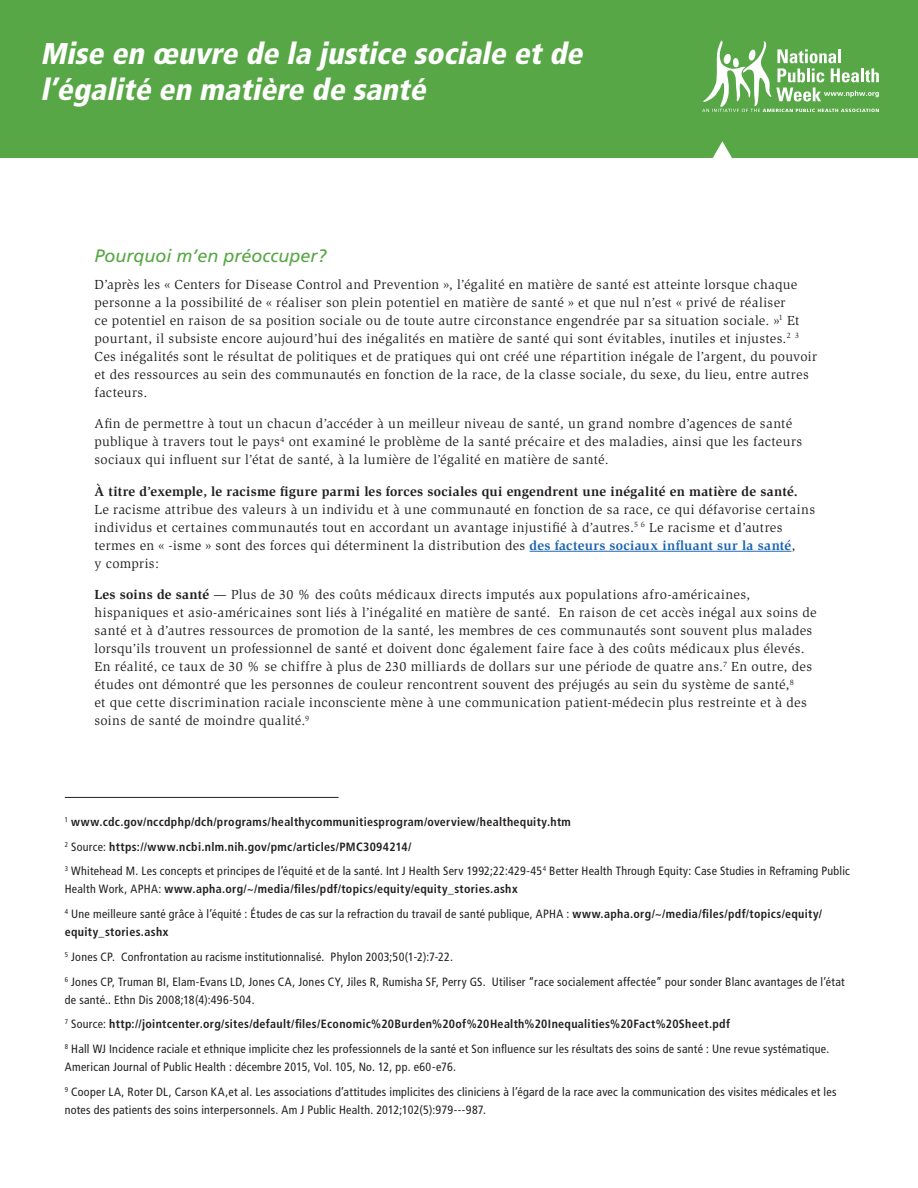
<style>
.page{position:relative;width:918px;height:1188px;background:#fff}
.page>*{position:absolute;margin:0;border:0;box-sizing:border-box;transform-origin:0 0}
.t1{font:italic 900 condensed 30px/36px "Frutiger LT Std";color:#fff}
.t2{font:italic 18px "Frutiger LT Std";color:#58a746}
.t3{font:13.5px/18px "Slimbach";letter-spacing:.02em;color:#231f20}
.t4{font:700 13.5px "Slimbach";letter-spacing:.01em;color:#231f20}
.t5{font:condensed 12px/24.8px "Frutiger LT Std";letter-spacing:.02em;color:#231f20}
.t6{font:700 condensed 12px/24.8px "Frutiger LT Std";letter-spacing:.03em;color:#231f20}
.s1{font-weight:700;color:#1f66b1}
.s2{font-weight:700}
.s3{font-weight:400}
</style>
<div class="page">
<hr style="left:530px;top:551px;width:262px;height:1px;background:#1f66b1">
<div style="left:0;top:0;width:918px;height:158px;background:#58a746"></div>
<svg style="left:713px;top:141px;width:19px;height:17px"></svg>
<svg style="left:702px;top:41px;width:177px;height:71px"></svg>
<hr style="left:65px;top:797px;width:274px;height:1px;background:#231f20">
<h1 class="t1" style="left:40px;top:35px;width:550px">Mise en œuvre de la justice sociale etde l’égalité en matière de santé</h1>
<h2 class="t2" style="left:94px;top:245px;width:234px">Pourquoi m’en préoccuper?</h2>
<p class="t3" style="left:94px;top:275px;width:724px">D’après les « Centers for Disease Control and Prevention », l’égalité en matière de santé est atteinte lorsque chaque personne a la possibilité de « réaliser son plein potentiel en matière de santé » et que nul n’est « privé de réaliser<br>ce potentiel en raison de sa position sociale ou de toute autre circonstance engendrée par sa situation sociale. »<sup>1</sup> Et pourtant, il subsiste encore aujourd’hui des inégalités en matière de santé qui sont évitables, inutiles et injustes.<sup>2</sup> <sup>3<br></sup>Ces inégalités sont le résultat de politiques et de pratiques qui ont créé une répartition inégale de l’argent, du pouvoir et des ressources au sein des communautés en fonction de la race, de la classe sociale, du sexe, du lieu, entre autres facteurs.</p>
<p class="t3" style="left:94px;top:415px;width:709px">Afin de permettre à tout un chacun d’accéder à un meilleur niveau de santé, un grand nombre d’agences de santé publique à travers tout le pays<sup>4</sup> ont examiné le problème de la santé précaire et des maladies, ainsi que les facteurs sociaux qui influent sur l’état de santé, à la lumière de l’égalité en matière de santé.</p>
<p class="t4" style="left:94px;top:483px;width:705px">À titre d’exemple, le racisme figure parmi les forces sociales qui engendrent une inégalité en matière de santé.</p>
<p class="t3" style="left:94px;top:500px;width:722px">Le racisme attribue des valeurs à un individu et à une communauté en fonction de sa race, ce qui défavorise certains individus et certaines communautés tout en accordant un avantage injustifié à d’autres.<sup>5</sup> <sup>6</sup> Le racisme et d’autres termes en « -isme » sont des forces qui déterminent la distribution des <span class="s1">des facteurs sociaux influant sur la santé</span>,<br>y compris:</p>
<p class="t3" style="left:94px;top:586px;width:724px"><span class="s2">Les soins de santé</span> — Plus de 30 % des coûts médicaux directs imputés aux populations afro-américaines, hispaniques et asio-américaines sont liés à l’inégalité en matière de santé. En raison de cet accès inégal aux soins de santé et à d’autres ressources de promotion de la santé, les membres de ces communautés sont souvent plus malades lorsqu’ils trouvent un professionnel de santé et doivent donc également faire face à des coûts médicaux plus élevés.<br>En réalité, ce taux de 30 % se chiffre à plus de 230 milliards de dollars sur une période de quatre ans.<sup>7</sup> En outre, des études ont démontré que les personnes de couleur rencontrent souvent des préjugés au sein du système de santé,<sup>8<br></sup>et que cette discrimination raciale inconsciente mène à une communication patient-médecin plus restreinte et à des soins de santé de moindre qualité.<sup>9</sup></p>
<p class="t5" style="left:65px;top:809px;width:787px"><sup>1</sup> <span class="s2">www.cdc.gov/nccdphp/dch/programs/healthycommunitiesprogram/overview/healthequity.htm<br></span><sup>2</sup> Source: <span class="s2">https://www.ncbi.nlm.nih.gov/pmc/articles/PMC3094214/<br></span><sup>3</sup> Whitehead M. Les concepts et principes de l’équité et de la santé. Int J Health Serv 1992;22:429-45<sup>4</sup> Better Health Through Equity: Case Studies in Reframing Public</p>
<p class="t6" style="left:65px;top:877px;width:759px"><span class="s3">Health Work, APHA:</span> www.apha.org/~/media/files/pdf/topics/equity/equity_stories.ashx<br><sup>4</sup> <span class="s3">Une meilleure santé grâce à l’équité : Études de cas sur la refraction du travail de santé publique, APHA :</span> www.apha.org/~/media/files/pdf/topics/equity/</p>
<p class="t5" style="left:65px;top:920px;width:781px"><span class="s2">equity_stories.ashx<br></span><sup>5</sup> Jones CP. Confrontation au racisme institutionnalisé. Phylon 2003;50(1-2):7-22.<br><sup>6</sup> Jones CP, Truman BI, Elam-Evans LD, Jones CA, Jones CY, Jiles R, Rumisha SF, Perry GS. Utiliser “race socialement affectée” pour sonder Blanc avantages de l’état</p>
<p class="t5" style="left:65px;top:987px;width:766px">de santé.. Ethn Dis 2008;18(4):496-504.<br><sup>7</sup> Source: <span class="s2">http://jointcenter.org/sites/default/files/Economic%20Burden%20of%20Health%20Inequalities%20Fact%20Sheet.pdf<br></span><sup>8</sup> Hall WJ Incidence raciale et ethnique implicite chez les professionnels de la santé et Son influence sur les résultats des soins de santé : Une revue systématique.</p>
<p class="t5" style="left:65px;top:1055px;width:773px">American Journal of Public Health : décembre 2015, Vol. 105, No. 12, pp. e60-e76.<br><sup>9</sup> Cooper LA, Roter DL, Carson KA,et al. Les associations d’attitudes implicites des cliniciens à l’égard de la race avec la communication des visites médicales et les</p>
<p class="t5" style="left:65px;top:1097px;width:423px">notes des patients des soins interpersonnels. Am J Public Health. 2012;102(5):979---987.</p>
</div>
